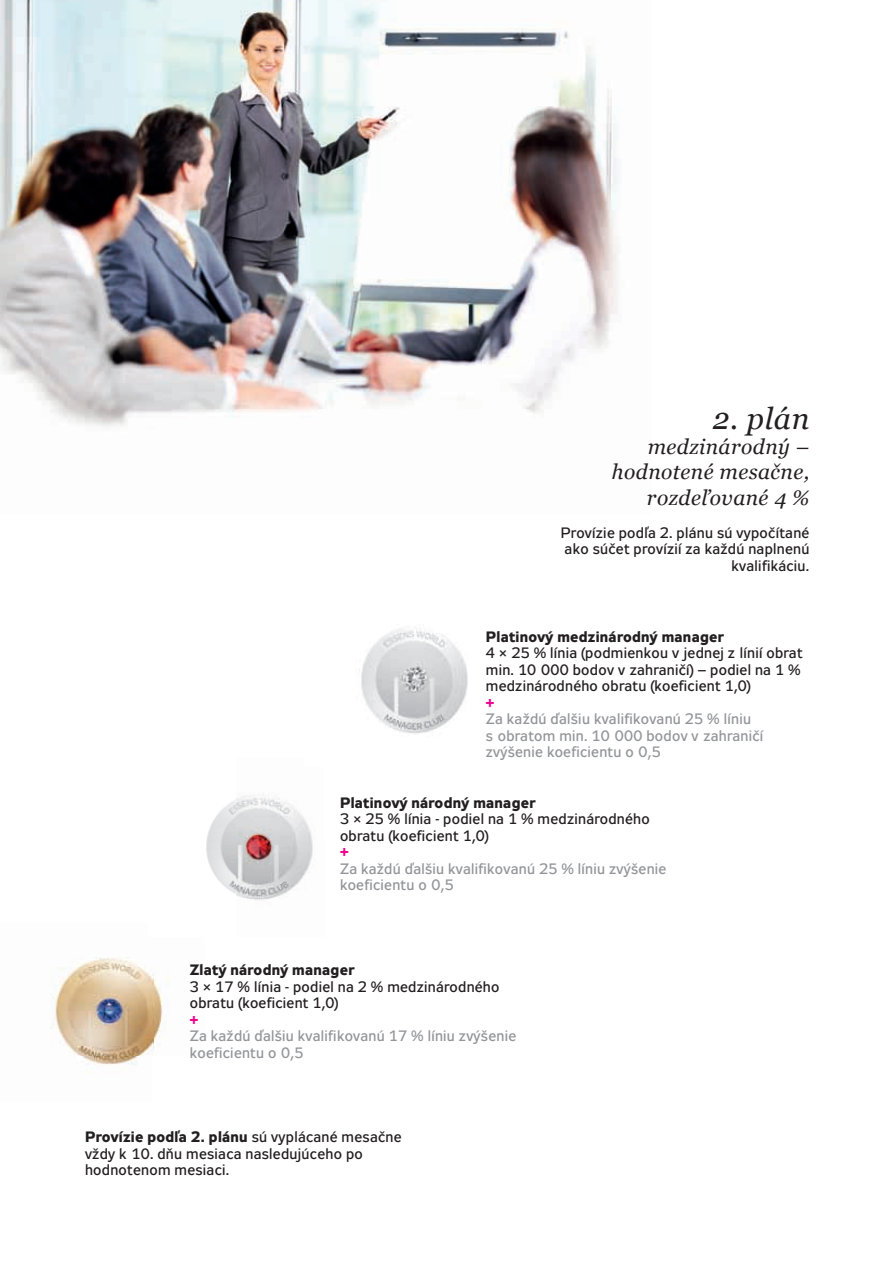
<style>
.page{position:relative;width:893px;height:1263px;background:#fff}
.page>*{position:absolute;margin:0;border:0;box-sizing:border-box;transform-origin:0 0}
.t1{font:italic 30px "Georgia";color:#231f20}
.t2{font:italic 21px/25.2px "Georgia";letter-spacing:.02em;color:#231f20;text-align:right}
.t3{font:15px/16.5px "Zeppelin 32";letter-spacing:.02em;color:#231f20}
.t4{font:15px/16.5px "Zeppelin 32";letter-spacing:.02em;color:#939598}
.t5{font:700 15px "Zeppelin 32";letter-spacing:.02em;color:#231f20}
.t6{font:700 15px "Zeppelin 32";color:#ed028c}
.s1{font-weight:700}
</style>
<div class="page">
<img style="left:0;top:0;width:618px;height:427px">
<img style="left:359px;top:628px;width:109px;height:106px">
<img style="left:206px;top:794px;width:107px;height:106px">
<img style="left:50px;top:957px;width:103px;height:116px">
<img style="left:153px;top:973px;width:16px;height:78px">
<h1 class="t1" style="left:713px;top:401px;width:98px">2. plán</h1>
<h2 class="t2" style="left:612px;top:434px;width:199px">medzinárodný – hodnotené mesačne, rozdeľované 4 %</h2>
<p class="t3" style="left:561px;top:525px;width:250px;text-align:right">Provízie podľa 2. plánu sú vypočítané ako súčet provízií za každú naplnenú kvalifikáciu.</p>
<p class="t5" style="left:486px;top:630px;width:239px">Platinový medzinárodný manager</p>
<p class="t3" style="left:486px;top:646px;width:318px">4 × 25 % línia (podmienkou v jednej z línií obrat min. 10 000 bodov v zahraničí) – podiel na 1 % medzinárodného obratu (koeficient 1,0)</p>
<p class="t6" style="left:486px;top:696px;width:10px">+</p>
<p class="t4" style="left:486px;top:712px;width:279px">Za každú ďalšiu kvalifikovanú 25 % líniu<br>s obratom min. 10 000 bodov v zahraničí zvýšenie koeficientu o 0,5</p>
<p class="t5" style="left:340px;top:796px;width:197px">Platinový národný manager</p>
<p class="t3" style="left:340px;top:812px;width:311px">3 × 25 % línia - podiel na 1 % medzinárodného obratu (koeficient 1,0)</p>
<p class="t6" style="left:340px;top:846px;width:10px">+</p>
<p class="t4" style="left:340px;top:862px;width:328px">Za každú ďalšiu kvalifikovanú 25 % líniu zvýšenie koeficientu o 0,5</p>
<p class="t5" style="left:190px;top:964px;width:166px">Zlatý národný manager</p>
<p class="t3" style="left:190px;top:980px;width:311px">3 × 17 % línia - podiel na 2 % medzinárodného obratu (koeficient 1,0)</p>
<p class="t6" style="left:190px;top:1014px;width:10px">+</p>
<p class="t4" style="left:190px;top:1029px;width:328px">Za každú ďalšiu kvalifikovanú 17 % líniu zvýšenie koeficientu o 0,5</p>
<p class="t3" style="left:85px;top:1130px;width:318px"><span class="s1">Provízie podľa 2. plánu</span> sú vyplácané mesačne vždy k 10. dňu mesiaca nasledujúceho po hodnotenom mesiaci.</p>
</div>
